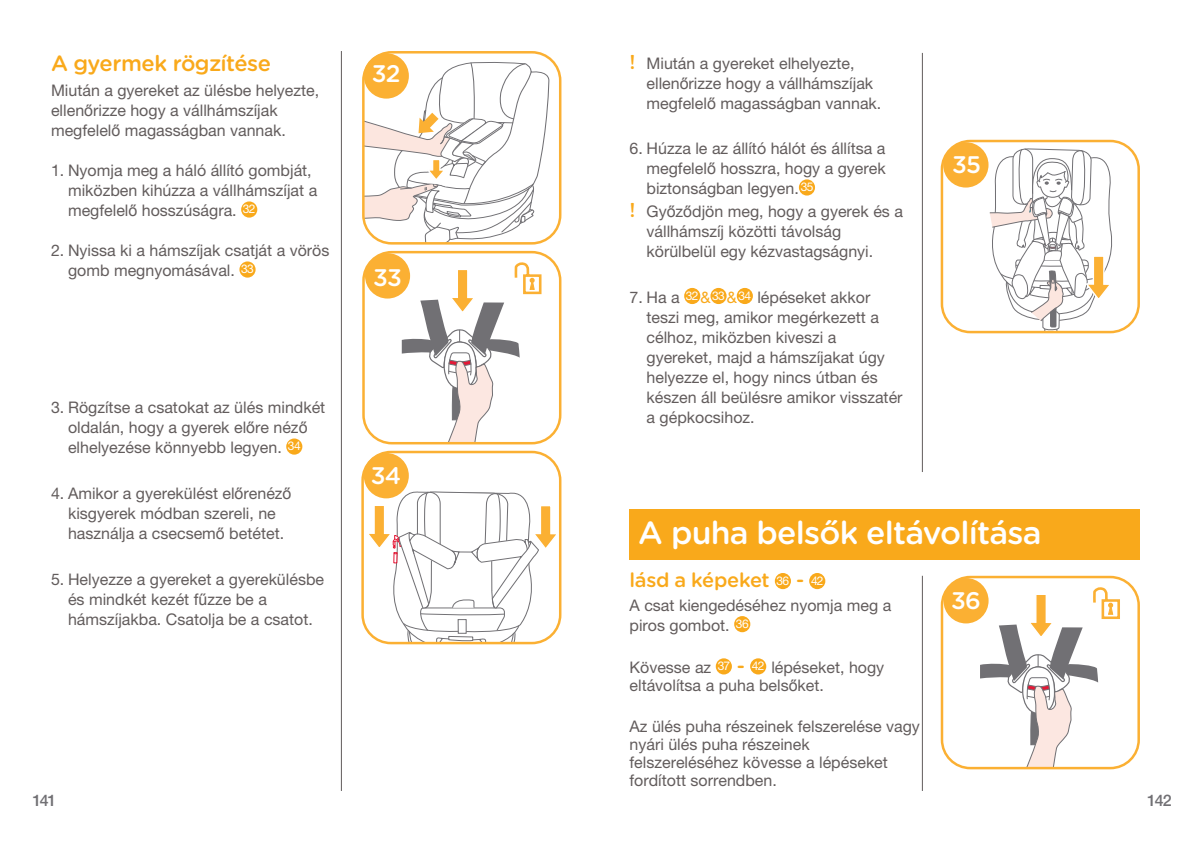
<style>
.page{position:relative;width:1191px;height:842px;background:#fff}
.page>*{position:absolute;margin:0;border:0;box-sizing:border-box;transform-origin:0 0}
.t1{font:500 32px "Gotham Rounded";letter-spacing:-.025em;color:#fff}
.t2{font:500 24px "Gotham Rounded";letter-spacing:-.035em;color:#fff}
.t3{font:500 22px "Gotham Rounded";letter-spacing:-.025em;color:#f9a91b}
.t4{font:500 20px "Gotham Rounded";letter-spacing:-.015em;color:#f9a91b}
.t5{font:16px/20px "Helvetica Neue LT Std";color:#625c5c}
.t6{font:500 16px "Helvetica Neue LT Std";letter-spacing:-.085em;color:#717074}
.s1{font-family:"Arial"}
.s2{font-family:"Gotham Rounded";font-weight:500;font-size:20px;color:#f9a91b}
.s3{color:#f9a91b}
.s4{font-family:"Helvetica Neue LT Std";font-weight:400;font-size:12px;color:#fff}
.s5{font-size:12px;color:#fff}
</style>
<div class="page">
<div style="left:241px;top:201px;width:16px;height:17px;background:#f9a91b;border-radius:50%"></div>
<div style="left:239px;top:261px;width:17px;height:17px;background:#f9a91b;border-radius:50%"></div>
<div style="left:286px;top:438px;width:16px;height:17px;background:#f9a91b;border-radius:50%"></div>
<hr style="left:341px;top:51px;width:1px;height:740px;background:#615c5c">
<hr style="left:922px;top:53px;width:1px;height:419px;background:#615c5c">
<div style="left:799px;top:179px;width:16px;height:17px;background:#f9a91b;border-radius:50%"></div>
<div style="left:684px;top:288px;width:16px;height:16px;background:#f9a91b;border-radius:50%"></div>
<div style="left:710px;top:288px;width:16px;height:16px;background:#f9a91b;border-radius:50%"></div>
<div style="left:736px;top:288px;width:17px;height:16px;background:#f9a91b;border-radius:50%"></div>
<hr style="left:922px;top:576px;width:1px;height:215px;background:#615c5c">
<div style="left:775px;top:573px;width:16px;height:16px;background:#f9a91b;border-radius:50%"></div>
<div style="left:809px;top:573px;width:16px;height:16px;background:#f9a91b;border-radius:50%"></div>
<div style="left:734px;top:616px;width:16px;height:16px;background:#f9a91b;border-radius:50%"></div>
<div style="left:715px;top:658px;width:17px;height:16px;background:#f9a91b;border-radius:50%"></div>
<div style="left:750px;top:658px;width:16px;height:16px;background:#f9a91b;border-radius:50%"></div>
<div style="left:629px;top:509px;width:510px;height:50px;background:#f9a91b"></div>
<div style="left:362px;top:51px;width:199px;height:194px;border:2px solid #fbb033;border-radius:28px"></div>
<div style="left:364px;top:53px;width:45px;height:46px;background:#fbb033;border-radius:50%"></div>
<svg style="left:363px;top:61px;width:187px;height:182px"></svg>
<div style="left:365px;top:253px;width:45px;height:46px;background:#fbb033;border-radius:50%"></div>
<div style="left:362px;top:251px;width:199px;height:193px;border:2px solid #fbb033;border-radius:28px"></div>
<svg style="left:401px;top:262px;width:142px;height:180px"></svg>
<div style="left:361px;top:451px;width:200px;height:193px;border:2px solid #fbb033;border-radius:28px"></div>
<div style="left:364px;top:453px;width:45px;height:45px;background:#fbb033;border-radius:50%"></div>
<svg style="left:364px;top:489px;width:195px;height:154px"></svg>
<div style="left:940px;top:140px;width:200px;height:193px;border:2px solid #fbb033;border-radius:28px"></div>
<div style="left:943px;top:142px;width:45px;height:46px;background:#fbb033;border-radius:50%"></div>
<svg style="left:987px;top:148px;width:127px;height:184px"></svg>
<div style="left:943px;top:578px;width:45px;height:45px;background:#fbb033;border-radius:50%"></div>
<div style="left:940px;top:576px;width:200px;height:193px;border:2px solid #fbb033;border-radius:28px"></div>
<svg style="left:980px;top:587px;width:141px;height:180px"></svg>
<h3 class="t3" style="left:51px;top:47px;width:221px">A gyermek rögzítése</h3>
<p class="t5" style="left:51px;top:80px;width:270px">Miután a gyereket az ülésbe helyezte, ellen<span class="s1">ő</span>rizze hogy a vállhámszíjak megfelel<span class="s1">ő</span> magasságban vannak.</p>
<p class="t5" style="left:68px;top:160px;width:251px;text-indent:-17px">1. Nyomja meg a háló állító gombját, miközben kihúzza a vállhámszíjat a megfelel<span class="s1">ő</span> hosszúságra. <sup>32</sup></p>
<p class="t5" style="left:68px;top:240px;width:263px;text-indent:-17px">2. Nyissa ki a hámszíjak csatját a vörös gomb megnyomásával. <sup>33</sup></p>
<h2 class="t2" style="left:372px;top:57px;width:30px">32</h2>
<h2 class="t2" style="left:373px;top:261px;width:30px">33</h2>
<p class="t5" style="left:51px;top:397px;width:276px;text-align:center">3. Rögzítse a csatokat az ülés mindkét oldalán, hogy a gyerek el<span class="s1">ő</span>re néz<span class="s1">ő </span>elhelyezése könnyebb legyen. <sup>34</sup></p>
<p class="t5" style="left:68px;top:483px;width:225px;text-indent:-17px">4. Amikor a gyerekülést el<span class="s1">ő</span>renéz<span class="s1">ő </span>kisgyerek módban szereli, ne használja a csecsem<span class="s1">ő</span> betétet.</p>
<p class="t5" style="left:68px;top:569px;width:257px;text-indent:-17px">5. Helyezze a gyereket a gyerekülésbe és mindkét kezét f<span class="s1">ű</span>zze be a hámszíjakba. Csatolja be a csatot.</p>
<h2 class="t2" style="left:371px;top:459px;width:32px">34</h2>
<p class="t5" style="left:646px;top:53px;width:236px;text-indent:-17px"><span class="s2">!</span> Miután a gyereket elhelyezte, ellen<span class="s1">ő</span>rizze hogy a vállhámszíjak megfelel<span class="s1">ő</span> magasságban vannak.</p>
<p class="t5" style="left:646px;top:138px;width:241px;text-align:justify;text-indent:-17px">6. Húzza le az állító hálót és állítsa a megfelel<span class="s1">ő</span> hosszra, hogy a gyerek biztonságban legyen. <sup>35</sup></p>
<p class="t5" style="left:646px;top:201px;width:258px;text-indent:-17px"><span class="s2">!</span> Gy<span class="s1">ő</span>z<span class="s1">ő</span>djön meg, hogy a gyerek és a vállhámszíj közötti távolság körülbelül egy kézvastagságnyi.</p>
<p class="t5" style="left:646px;top:287px;width:257px;text-indent:-17px">7. Ha a <sup>32</sup><span class="s3">&amp;</span><sup>33</sup><span class="s3">&amp;</span><sup>34</sup> lépéseket akkor teszi meg, amikor megérkezett a célhoz, miközben kiveszi a gyereket, majd a hámszíjakat úgy helyezze el, hogy nincs útban és készen áll beülésre amikor visszatér a gépkocsihoz.</p>
<h2 class="t2" style="left:952px;top:148px;width:30px">35</h2>
<h1 class="t1" style="left:638px;top:509px;width:405px">A puha belsők eltávolítása</h1>
<p class="t4" style="left:629px;top:566px;width:196px">lásd a képeket <span class="s4">36</span> - <span class="s4">42</span></p>
<p class="t5" style="left:629px;top:595px;width:263px">A csat kiengedéséhez nyomja meg a piros gombot. <sup>36</sup></p>
<p class="t5" style="left:629px;top:658px;width:256px;line-height:18px">Kövesse az <span class="s5">37</span> <span class="s2">-</span> <span class="s5">42</span> lépéseket, hogy eltávolítsa a puha bels<span class="s1">ő</span>ket.</p>
<p class="t5" style="left:629px;top:717px;width:292px;line-height:18px">Az ülés puha részeinek felszerelése vagy nyári ülés puha részeinek felszereléséhez kövesse a lépéseket fordított sorrendben.</p>
<h2 class="t2" style="left:951px;top:584px;width:31px">36</h2>
<p class="t6" style="left:32px;top:791px;width:25px">141</p>
<p class="t6" style="left:1147px;top:791px;width:26px">142</p>
</div>
